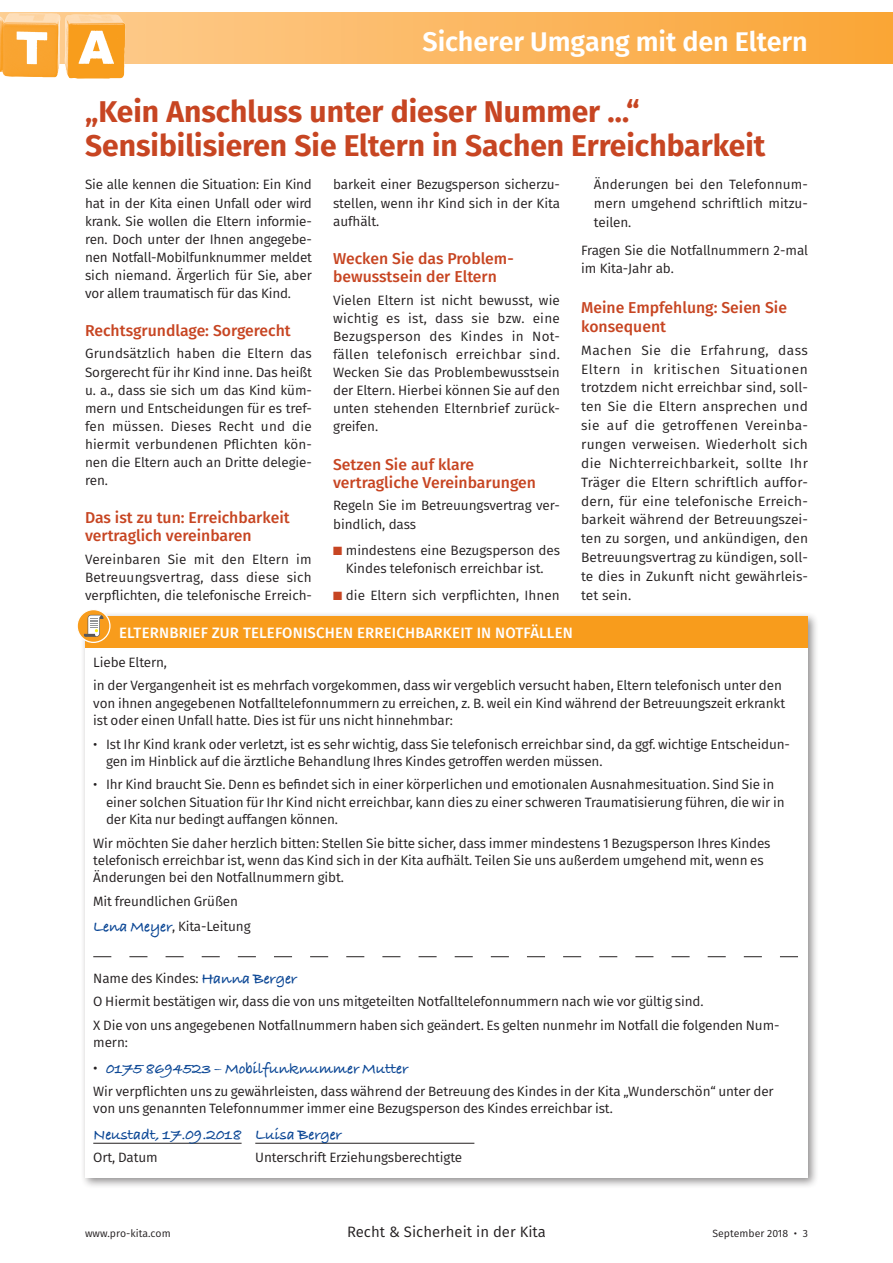
<style>
.page{position:relative;width:893px;height:1263px;background:#fff}
.page>*{position:absolute;margin:0;border:0;box-sizing:border-box;transform-origin:0 0}
.t1{font:700 30px/34.5px "Fira Sans";color:#c74522}
.t2{font:600 27px "Fira Sans";letter-spacing:-.005em;color:#fff}
.t3{font:500 15.75px/18.1px "Fira Sans";color:#c74522}
.t4{font:700 15.75px "Bradley Hand ITCTT";letter-spacing:-.01em;color:#094594}
.t5{font:500 15px "Fira Sans";letter-spacing:.01em;color:#fff}
.t6{font:15px "Fira Sans";color:#231f20}
.t7{font:13.5px/18.9px "Fira Sans";letter-spacing:-.01em;color:#231f20}
.t8{font:10.5px "Fira Sans";color:#231f20}
.s1{color:#c74522}
.s2{font-family:"Bradley Hand ITCTT";font-weight:700;font-size:15.75px;color:#094594}
.s3{font-family:"Fira Sans";font-weight:400;font-size:14.25px;color:#231f20}
</style>
<div class="page">
<svg style="left:139px;top:13px;width:754px;height:51px;background:#fbb65e"></svg>
<img style="left:4px;top:75px;width:120px;height:4px">
<img style="left:0;top:12px;width:139px;height:63px">
<div style="left:80px;top:611px;width:739px;height:578px;background:#231f20;opacity:.5"></div>
<div style="left:85px;top:617px;width:723px;height:561px;background:#fff"></div>
<div style="left:85px;top:617px;width:723px;height:31px;background:#f89c1c"></div>
<svg style="left:77px;top:610px;width:33px;height:32px"></svg>
<svg style="left:84px;top:615px;width:19px;height:22px"></svg>
<div style="left:77px;top:609px;width:34px;height:34px;border:1px solid #fff;border-radius:50%"></div>
<svg style="left:93px;top:956px;width:705px;height:1px"></svg>
<hr style="left:93px;top:1143px;width:149px;height:1px;background:#231f20">
<hr style="left:255px;top:1143px;width:219px;height:1px;background:#231f20">
<h2 class="t2" style="left:423px;top:19px;width:387px">Sicherer Umgang mit den Eltern</h2>
<h1 class="t1" style="left:85px;top:92px;width:682px">„Kein Anschluss unter dieser Nummer …“<br>Sensibilisieren Sie Eltern in Sachen Erreichbarkeit</h1>
<p class="t7" style="left:85px;top:175px;width:228px;line-height:18px;text-align:justify">Sie alle kennen die Situation: Ein Kind hat in der Kita einen Unfall oder wird krank. Sie wollen die Eltern informie&shy;ren. Doch unter der Ihnen angegebe&shy;nen Notfall-Mobilfunknummer meldet sich niemand. Ärgerlich für Sie, aber vor allem traumatisch für das Kind.</p>
<p class="t3" style="left:85px;top:321px;width:207px">Rechtsgrundlage: Sorgerecht</p>
<p class="t7" style="left:85px;top:344px;width:228px;line-height:18px;text-align:justify">Grundsätzlich haben die Eltern das Sorgerecht für ihr Kind inne. Das heißt u. a., dass sie sich um das Kind küm&shy;mern und Entscheidungen für es tref&shy;fen müssen. Dieses Recht und die hiermit verbundenen Pflichten kön&shy;nen die Eltern auch an Dritte delegie&shy;ren.</p>
<p class="t3" style="left:85px;top:508px;width:206px">Das ist zu tun: Erreichbarkeit vertraglich vereinbaren</p>
<p class="t7" style="left:85px;top:549px;width:228px;line-height:18px;text-align:justify">Vereinbaren Sie mit den Eltern im Betreuungsvertrag, dass diese sich verpflichten, die telefonische Erreich-</p>
<p class="t7" style="left:594px;top:175px;width:216px;text-align:justify">Änderungen bei den Telefonnum&shy;mern umgehend schriftlich mitzu&shy;teilen.</p>
<p class="t7" style="left:581px;top:240px;width:228px">Fragen Sie die Notfallnummern 2-mal im Kita-Jahr ab.</p>
<p class="t3" style="left:581px;top:297px;width:207px;line-height:18.9px">Meine Empfehlung: Seien Sie konsequent</p>
<p class="t7" style="left:581px;top:340px;width:228px;text-align:justify">Machen Sie die Erfahrung, dass Eltern in kritischen Situationen trotzdem nicht erreichbar sind, soll&shy;ten Sie die Eltern ansprechen und sie auf die getroffenen Vereinba&shy;rungen verweisen. Wiederholt sich die Nichterreichbarkeit, sollte Ihr Träger die Eltern schriftlich auffor&shy;dern, für eine telefonische Erreich&shy;barkeit während der Betreuungszei&shy;ten zu sorgen, und ankündigen, den Betreuungsvertrag zu kündigen, soll&shy;te dies in Zukunft nicht gewährleis&shy;tet sein.</p>
<p class="t7" style="left:333px;top:175px;width:228px;line-height:18.1px;text-align:justify">barkeit einer Bezugsperson sicherzu&shy;stellen, wenn ihr Kind sich in der Kita aufhält.</p>
<p class="t3" style="left:333px;top:249px;width:182px">Wecken Sie das Problem&shy;bewusstsein der Eltern</p>
<p class="t7" style="left:333px;top:291px;width:228px;line-height:18.1px;text-align:justify">Vielen Eltern ist nicht bewusst, wie wichtig es ist, dass sie bzw. eine Bezugsperson des Kindes in Not&shy;fällen telefonisch erreichbar sind.<br>Wecken Sie das Problembewusstsein der Eltern. Hierbei können Sie auf den unten stehenden Elternbrief zurück&shy;greifen.</p>
<p class="t3" style="left:333px;top:455px;width:204px">Setzen Sie auf klare vertragliche Vereinbarungen</p>
<p class="t7" style="left:333px;top:496px;width:228px;line-height:18.1px">Regeln Sie im Betreuungsvertrag ver&shy;bindlich, dass</p>
<p class="t7" style="left:333px;top:541px;width:228px;line-height:18.1px;text-align:center"><span class="s1">■</span> mindestens eine Bezugsperson des<br>Kindes telefonisch erreichbar ist.</p>
<p class="t7" style="left:333px;top:585px;width:228px"><span class="s1">■</span> die Eltern sich verpflichten, Ihnen</p>
<p class="t5" style="left:119px;top:621px;width:455px">ELTERNBRIEF ZUR TELEFONISCHEN ERREICHBARKEIT IN NOTFÄLLEN</p>
<p class="t7" style="left:93px;top:650px;width:690px;line-height:23.7px">Liebe Eltern,<br>in der Vergangenheit ist es mehrfach vorgekommen, dass wir vergeblich versucht haben, Eltern telefonisch unter den</p>
<p class="t7" style="left:93px;top:694px;width:693px;line-height:17.2px">von ihnen angegebenen Notfalltelefonnummern zu erreichen, z. B. weil ein Kind während der Betreuungszeit erkrankt ist oder einen Unfall hatte. Dies ist für uns nicht hinnehmbar:</p>
<p class="t7" style="left:106px;top:735px;width:685px;line-height:17.2px;text-indent:-13px">• Ist Ihr Kind krank oder verletzt, ist es sehr wichtig, dass Sie telefonisch erreichbar sind, da ggf. wichtige Entscheidun&shy;gen im Hinblick auf die ärztliche Behandlung Ihres Kindes getroffen werden müssen.</p>
<p class="t7" style="left:106px;top:776px;width:680px;line-height:17.2px;text-indent:-13px">• Ihr Kind braucht Sie. Denn es befindet sich in einer körperlichen und emotionalen Ausnahmesituation. Sind Sie in einer solchen Situation für Ihr Kind nicht erreichbar, kann dies zu einer schweren Traumatisierung führen, die wir in der Kita nur bedingt auffangen können.</p>
<p class="t7" style="left:93px;top:834px;width:679px;line-height:17.2px">Wir möchten Sie daher herzlich bitten: Stellen Sie bitte sicher, dass immer mindestens 1 Bezugsperson Ihres Kindes telefonisch erreichbar ist, wenn das Kind sich in der Kita aufhält. Teilen Sie uns außerdem umgehend mit, wenn es<br>Änderungen bei den Notfallnummern gibt.</p>
<p class="t7" style="left:93px;top:888px;width:159px;line-height:25.2px">Mit freundlichen Grüßen<br><span class="s2">Lena Meyer</span>, Kita-Leitung</p>
<p class="t7" style="left:93px;top:966px;width:688px;line-height:23.5px">Name des Kindes: <span class="s2">Hanna Berger<br></span>O Hiermit bestätigen wir, dass die von uns mitgeteilten Notfalltelefonnummern nach wie vor gültig sind.<br>X Die von uns angegebenen Notfallnummern haben sich geändert. Es gelten nunmehr im Notfall die folgenden Num-</p>
<p class="t7" style="left:93px;top:1033px;width:36px">mern:</p>
<p class="t4" style="left:93px;top:1056px;width:316px"><span class="s3">•</span> 0175 8694523 – Mobilfunknummer Mutter</p>
<p class="t7" style="left:93px;top:1082px;width:682px;line-height:17.2px">Wir verpflichten uns zu gewährleisten, dass während der Betreuung des Kindes in der Kita „Wunderschön“ unter der von uns genannten Telefonnummer immer eine Bezugsperson des Kindes erreichbar ist.</p>
<p class="t4" style="left:93px;top:1122px;width:250px">Neustadt, 17.09.2018 Luisa Berger</p>
<p class="t7" style="left:93px;top:1148px;width:66px">Ort, Datum</p>
<p class="t7" style="left:255px;top:1148px;width:208px">Unterschrift Erziehungsberechtigte</p>
<p class="t8" style="left:85px;top:1225px;width:87px">www.pro-kita.com</p>
<p class="t6" style="left:347px;top:1220px;width:200px">Recht &amp; Sicherheit in der Kita</p>
<p class="t8" style="left:712px;top:1225px;width:97px">September 2018 • 3</p>
</div>
